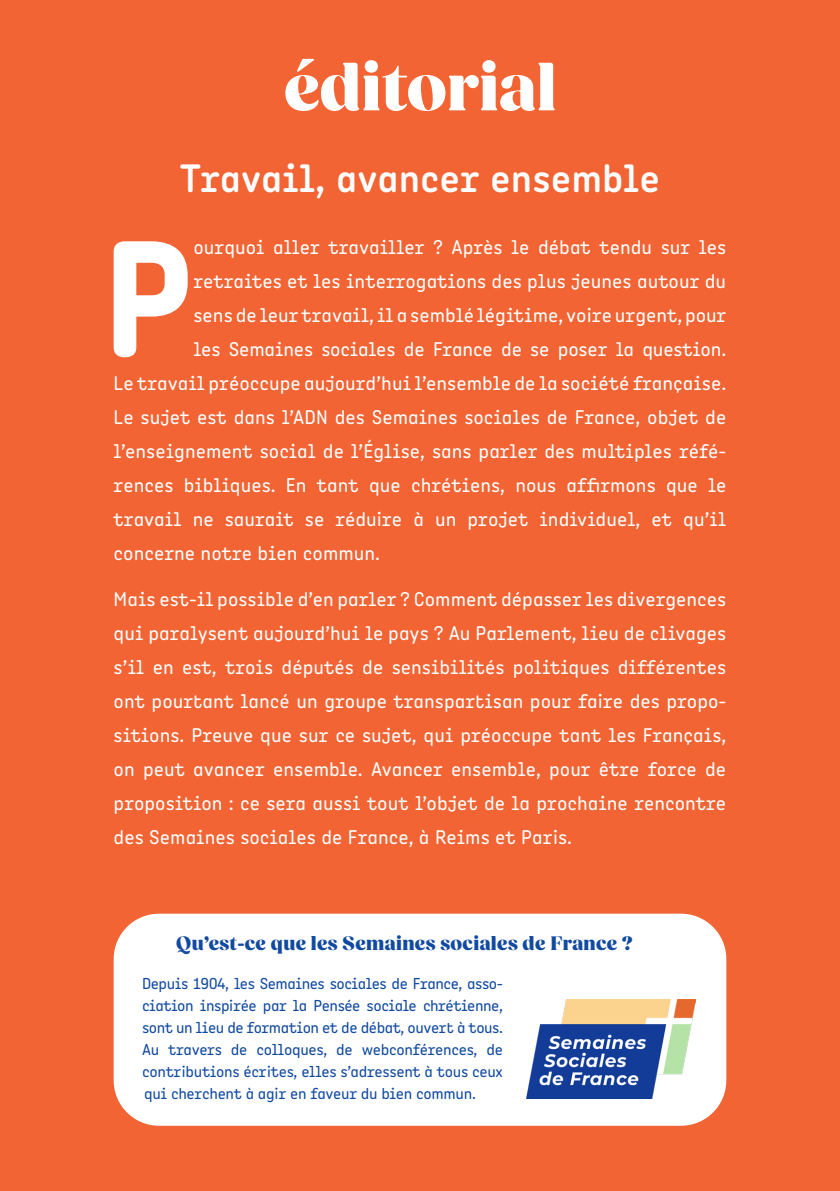
<style>
.page{position:relative;width:840px;height:1191px;background:#fff}
.page>*{position:absolute;margin:0;border:0;box-sizing:border-box;transform-origin:0 0}
.t1{font:700 166.6px "Angus";color:#fff}
.t2{font:800 68px "Fields Display";color:#fff}
.t3{font:500 40px "Angus";color:#fff}
.t4{font:20px/34px "Angus";color:#fff;text-align:justify}
.t5{font:800 20px "Fields Display";letter-spacing:.02em;color:#114aa0}
.t6{font:16px/22px "Angus";letter-spacing:-.03em;color:#114aa0;text-align:justify}
</style>
<div class="page">
<div style="left:0;top:0;width:839px;height:1191px;background:#f26433"></div>
<div style="left:114px;top:913px;width:612px;height:212px;background:#fff;border-radius:45px"></div>
<img style="left:526px;top:999px;width:168px;height:100px">
<p class="t2" style="left:284px;top:47px;width:274px">éditorial</p>
<p class="t3" style="left:180px;top:153px;width:481px">Travail, avancer ensemble</p>
<p class="t1" style="left:102px;top:193px;width:93px">P</p>
<p class="t4" style="left:193px;top:230px;width:534px">ourquoi aller travailler ? Après le débat tendu sur les</p>
<p class="t4" style="left:193px;top:264px;width:534px">retraites et les interrogations des plus jeunes autour du</p>
<p class="t4" style="left:193px;top:298px;width:534px">sens de leur travail, il a semblé légitime, voire urgent, pour</p>
<p class="t4" style="left:193px;top:332px;width:534px">les Semaines sociales de France de se poser la question.</p>
<p class="t4" style="left:114px;top:366px;width:613px">Le travail préoccupe aujourd’hui l’ensemble de la société française.</p>
<p class="t4" style="left:114px;top:400px;width:613px">Le sujet est dans l’ADN des Semaines sociales de France, objet de</p>
<p class="t4" style="left:114px;top:434px;width:612px">l’enseignement social de l’Église, sans parler des multiples réfé-</p>
<p class="t4" style="left:114px;top:468px;width:614px">rences bibliques. En tant que chrétiens, nous affirmons que le</p>
<p class="t4" style="left:114px;top:502px;width:613px">travail ne saurait se réduire à un projet individuel, et qu’il</p>
<p class="t4" style="left:114px;top:536px;width:268px">concerne notre bien commun.</p>
<p class="t4" style="left:114px;top:582px;width:614px">Mais est-il possible d’en parler ? Comment dépasser les divergences qui paralysent aujourd’hui le pays ? Au Parlement, lieu de clivages s’il en est, trois députés de sensibilités politiques différentes ont pourtant lancé un groupe transpartisan pour faire des propo&shy;sitions. Preuve que sur ce sujet, qui préoccupe tant les Français, on peut avancer ensemble. Avancer ensemble, pour être force de proposition : ce sera aussi tout l’objet de la prochaine rencontre des Semaines sociales de France, à Reims et Paris.</p>
<p class="t5" style="left:176px;top:931px;width:457px">Qu’est-ce que les Semaines sociales de France ?</p>
<p class="t6" style="left:142px;top:972px;width:362px">Depuis 1904, les Semaines sociales de France, asso&shy;ciation inspirée par la Pensée sociale chrétienne, sont un lieu de formation et de débat, ouvert à tous.</p>
<p class="t6" style="left:142px;top:1038px;width:362px">Au travers de colloques, de webconférences, de contributions écrites, elles s’adressent à tous ceux qui cherchent à agir en faveur du bien commun.</p>
</div>
